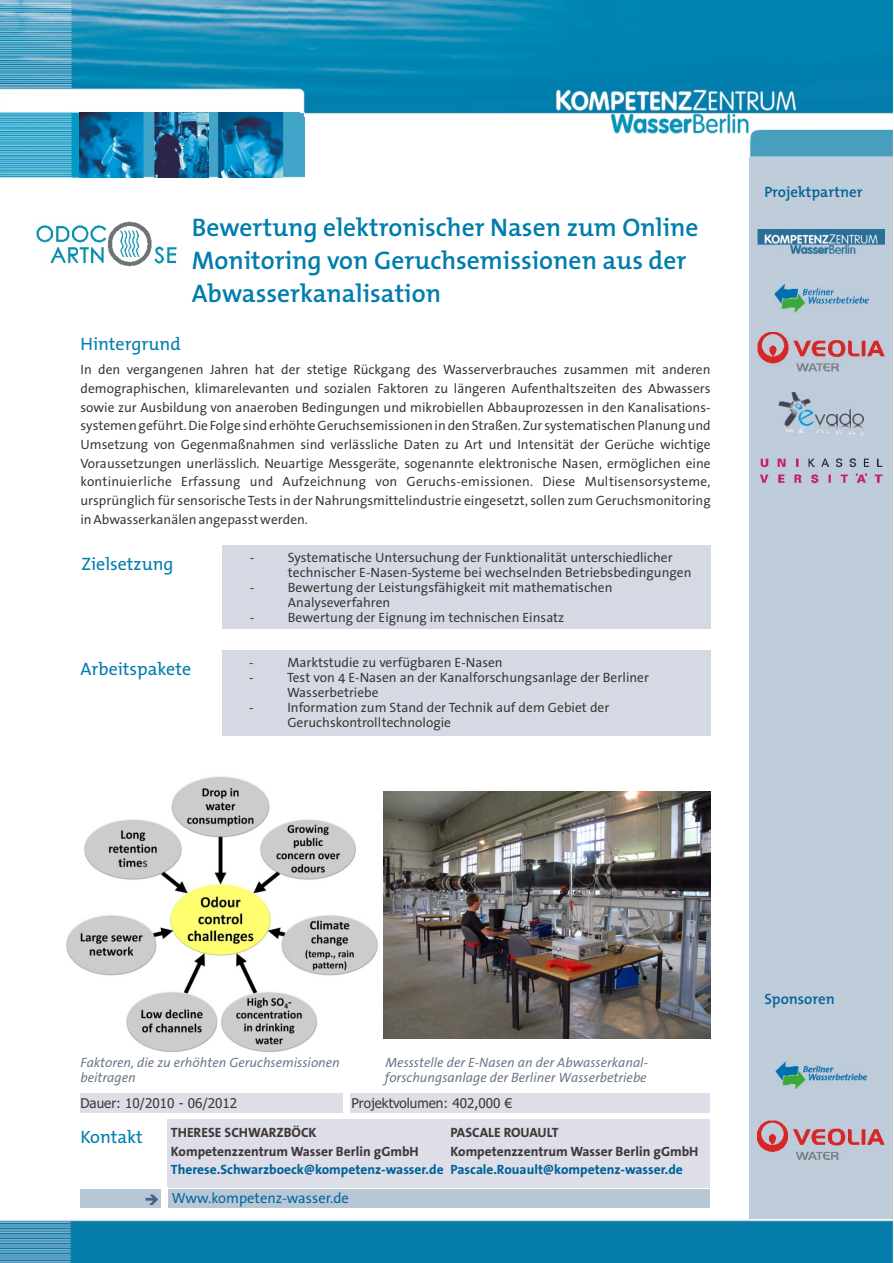
<style>
.page{position:relative;width:894px;height:1263px;background:#fff}
.page>*{position:absolute;margin:0;border:0;box-sizing:border-box;transform-origin:0 0}
.t1{font:600 25.5px/33.2px "The Mix B6";color:#007dad}
.t2{font:18px "The Mix B5 Plain";color:#007dad}
.t3{font:600 15px "The Mix B6";color:#006399}
.t4{font:14.7px "The Sans Office";color:#006399}
.t5{font:13.5px/18.6px "The Sans Office";color:#383330}
.t6{font:italic 13.5px "The Sans Office";color:#667587}
.t7{font:700 13.5px/18.8px "The Sans Office";color:#403838}
.t8{font:700 13.5px "The Sans Office";color:#006399}
.t9{font:13.5px "Tahoma";color:#403838}
</style>
<div class="page">
<img style="left:383px;top:791px;width:327px;height:248px">
<img style="left:0;top:0;width:893px;height:182px">
<div style="left:80px;top:1189px;width:630px;height:19px;background:#b8c7d6"></div>
<div style="left:168px;top:1119px;width:542px;height:69px;background:#dedee8"></div>
<div style="left:80px;top:1093px;width:630px;height:20px;background:#dedee8"></div>
<div style="left:222px;top:651px;width:488px;height:85px;background:#d4d9e3"></div>
<div style="left:222px;top:545px;width:489px;height:84px;background:#d4d9e3"></div>
<div style="left:750px;top:157px;width:143px;height:1093px;background:#bfccd9"></div>
<img style="left:774px;top:284px;width:94px;height:29px">
<img style="left:775px;top:1061px;width:91px;height:29px">
<img style="left:0;top:1220px;width:893px;height:43px">
<svg style="left:145px;top:1194px;width:13px;height:11px"></svg>
<div style="left:343px;top:1092px;width:6px;height:22px;background:#fff"></div>
<div style="left:161px;top:1187px;width:6px;height:22px;background:#fff"></div>
<img style="left:66px;top:776px;width:312px;height:276px">
<img style="left:779px;top:393px;width:85px;height:43px">
<img style="left:36px;top:221px;width:141px;height:46px">
<img style="left:758px;top:333px;width:127px;height:39px">
<img style="left:757px;top:1121px;width:127px;height:39px">
<img style="left:760px;top:458px;width:123px;height:26px">
<img style="left:758px;top:229px;width:127px;height:26px">
<img style="left:80px;top:113px;width:130px;height:64px">
<img style="left:210px;top:113px;width:94px;height:64px">
<svg style="left:300px;top:111px;width:6px;height:6px"></svg>
<h1 class="t1" style="left:192px;top:213px;width:508px">Bewertung elektronischer Nasen zum Online<br>Monitoring von Geruchsemissionen aus der<br>Abwasserkanalisation</h1>
<h2 class="t2" style="left:81px;top:336px;width:102px">Hintergrund</h2>
<p class="t5" style="left:80px;top:362px;width:632px;text-align:justify">In den vergangenen Jahren hat der stetige Rückgang des Wasserverbrauches zusammen mit anderen demographischen, klimarelevanten und sozialen Faktoren zu längeren Aufenthaltszeiten des Abwassers sowie zur Ausbildung von anaeroben Bedingungen und mikrobiellen Abbauprozessen in den Kanalisations&shy;systemen geführt. Die Folge sind erhöhte Geruchsemissionen in den Straßen. Zur systematischen Planung und Umsetzung von Gegenmaßnahmen sind verlässliche Daten zu Art und Intensität der Gerüche wichtige Voraussetzungen unerlässlich. Neuartige Messgeräte, sogenannte elektronische Nasen, ermöglichen eine kontinuierliche Erfassung und Aufzeichnung von Geruchs-emissionen. Diese Multisensorsysteme, ursprünglich für sensorische Tests in der Nahrungsmittelindustrie eingesetzt, sollen zum Geruchsmonitoring in Abwasserkanälen angepasst werden.</p>
<h2 class="t2" style="left:81px;top:557px;width:94px">Zielsetzung</h2>
<p class="t5" style="left:250px;top:550px;width:6px">-</p>
<p class="t5" style="left:288px;top:552px;width:405px;line-height:15px">Systematische Untersuchung der Funktionalität unterschiedlicher technischer E-Nasen-Systeme bei wechselnden Betriebsbedingungen</p>
<p class="t5" style="left:250px;top:580px;width:6px">-</p>
<p class="t5" style="left:288px;top:582px;width:326px;line-height:15px">Bewertung der Leistungsfähigkeit mit mathematischen<br>Analyseverfahren</p>
<p class="t5" style="left:250px;top:610px;width:6px">-</p>
<p class="t5" style="left:288px;top:610px;width:278px">Bewertung der Eignung im technischen Einsatz</p>
<h2 class="t2" style="left:80px;top:662px;width:112px">Arbeitspakete</h2>
<p class="t5" style="left:249px;top:655px;width:6px">-</p>
<p class="t5" style="left:287px;top:655px;width:217px">Marktstudie zu verfügbaren E-Nasen</p>
<p class="t5" style="left:249px;top:670px;width:6px">-</p>
<p class="t5" style="left:287px;top:671px;width:364px;line-height:15px">Test von 4 E-Nasen an der Kanalforschungsanlage der Berliner<br>Wasserbetriebe</p>
<p class="t5" style="left:249px;top:699px;width:6px">-</p>
<p class="t5" style="left:287px;top:701px;width:324px;line-height:15px">Information zum Stand der Technik auf dem Gebiet der<br>Geruchskontrolltechnologie</p>
<p class="t3" style="left:764px;top:185px;width:100px">Projektpartner</p>
<p class="t6" style="left:80px;top:1057px;width:261px">Faktoren, die zu erhöhten Geruchsemissionen</p>
<p class="t6" style="left:386px;top:1057px;width:264px">Messstelle der E-Nasen an der Abwasserkanal-</p>
<p class="t6" style="left:80px;top:1072px;width:57px">beitragen</p>
<p class="t6" style="left:385px;top:1072px;width:263px">forschungsanlage der Berliner Wasserbetriebe</p>
<p class="t9" style="left:80px;top:1098px;width:158px">Dauer: 10/2010 - 06/2012</p>
<p class="t9" style="left:351px;top:1098px;width:162px">Projektvolumen: 402,000 €</p>
<p class="t7" style="left:451px;top:1124px;width:249px">PASCALE ROUAULT<br>Kompetenzzentrum Wasser Berlin gGmbH</p>
<p class="t8" style="left:451px;top:1165px;width:234px">Pascale.Rouault@kompetenz-wasser.de</p>
<p class="t7" style="left:171px;top:1124px;width:249px">THERESE SCHWARZBÖCK<br>Kompetenzzentrum Wasser Berlin gGmbH</p>
<p class="t8" style="left:171px;top:1165px;width:274px">Therese.Schwarzboeck@kompetenz-wasser.de</p>
<h2 class="t2" style="left:80px;top:1130px;width:64px">Kontakt</h2>
<p class="t4" style="left:172px;top:1193px;width:179px">Www.kompetenz-wasser.de</p>
<p class="t3" style="left:764px;top:993px;width:72px">Sponsoren</p>
</div>
